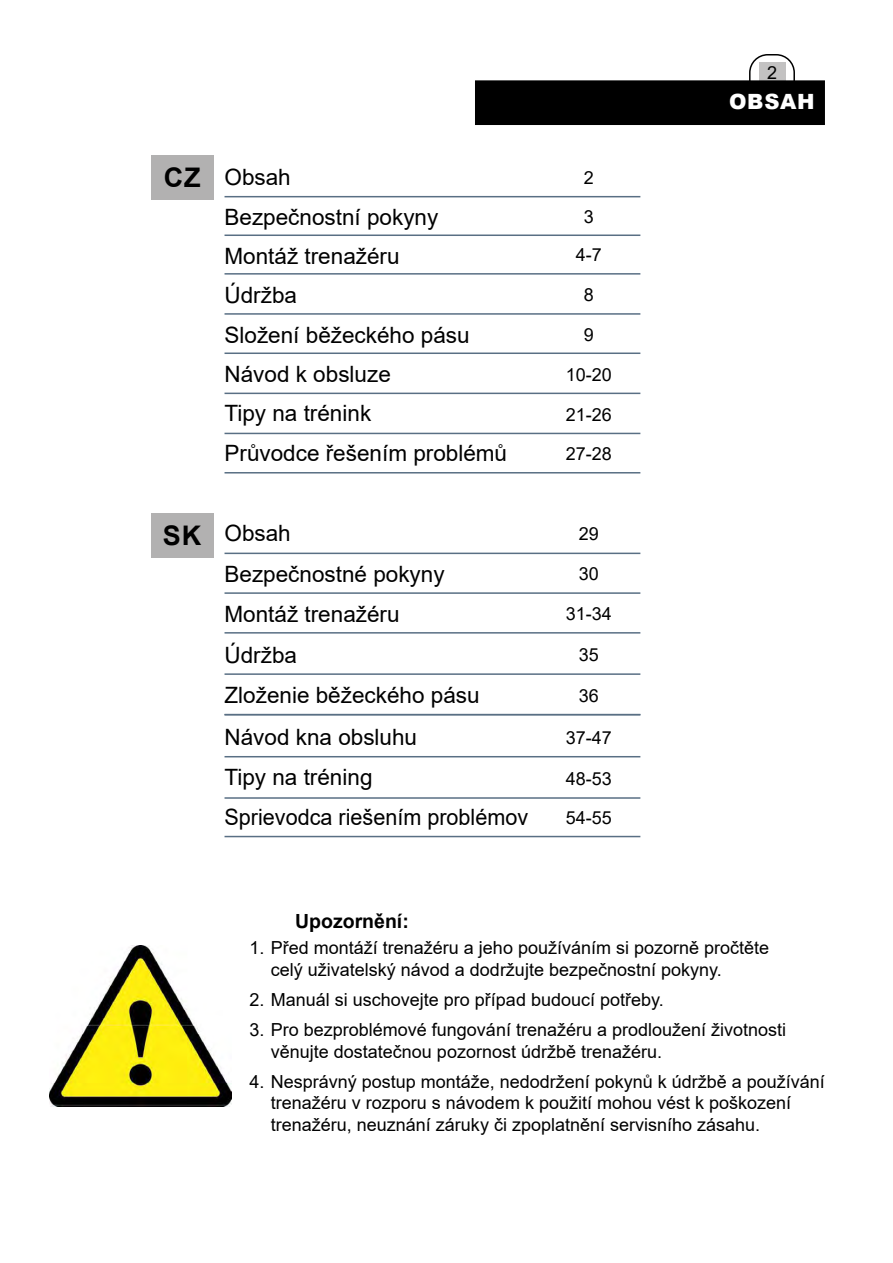
<style>
.page{position:relative;width:893px;height:1263px;background:#fff}
.page>*{position:absolute;margin:0;border:0;box-sizing:border-box;transform-origin:0 0}
.t1{font:700 27px "Arial";color:#000}
.t2{font:22.5px/39.3px "Arial";color:#000}
.t3{font:22.5px "Arial";color:#000;scale:.96 1}
.t4{font:900 21px "Arial";letter-spacing:.035em;color:#fff}
.t5{font:700 19.5px "Arial";color:#000}
.t6{font:18px/21.6px "Arial";color:#000}
</style>
<div class="page">
<div style="left:759px;top:62px;width:27px;height:21px;background:#c3c2c2"></div>
<div style="left:476px;top:81px;width:348px;height:43px;background:#000"></div>
<div style="left:475px;top:80px;width:350px;height:45px;border:2px solid #000"></div>
<div style="left:749px;top:54px;width:46px;height:45px;border:2px solid #000;border-radius:18px"></div>
<hr style="left:225px;top:196px;width:415px;height:1px;background:#596f84">
<hr style="left:225px;top:234px;width:415px;height:2px;background:#596f84">
<hr style="left:225px;top:273px;width:415px;height:2px;background:#596f84">
<hr style="left:225px;top:313px;width:415px;height:2px;background:#596f84">
<hr style="left:225px;top:352px;width:415px;height:2px;background:#596f84">
<hr style="left:225px;top:393px;width:415px;height:1px;background:#596f84">
<hr style="left:225px;top:433px;width:415px;height:1px;background:#596f84">
<hr style="left:225px;top:472px;width:415px;height:1px;background:#596f84">
<hr style="left:225px;top:836px;width:415px;height:1px;background:#596f84">
<img style="left:49px;top:945px;width:183px;height:162px">
<hr style="left:225px;top:553px;width:415px;height:1px;background:#596f84">
<hr style="left:225px;top:592px;width:415px;height:2px;background:#596f84">
<hr style="left:225px;top:632px;width:415px;height:2px;background:#596f84">
<hr style="left:225px;top:673px;width:415px;height:2px;background:#596f84">
<hr style="left:225px;top:714px;width:415px;height:1px;background:#596f84">
<hr style="left:225px;top:756px;width:415px;height:1px;background:#596f84">
<hr style="left:225px;top:797px;width:415px;height:2px;background:#596f84">
<div style="left:151px;top:155px;width:63px;height:45px;background:#b2b1b1"></div>
<div style="left:151px;top:513px;width:63px;height:44px;background:#b2b1b1"></div>
<h1 class="t1" style="left:164px;top:159px;width:38px">CZ</h1>
<p class="t2" style="left:225px;top:157px;width:284px">Obsah<br>Bezpečnostní pokyny<br>Montáž trenažéru<br>Údržba<br>Složení běžeckého pásu<br>Návod k obsluze<br>Tipy na trénink<br>Průvodce řešením problémů</p>
<h1 class="t1" style="left:163px;top:516px;width:40px">SK</h1>
<p class="t2" style="left:225px;top:513px;width:257px;line-height:40.7px">Obsah<br>Bezpečnostné pokyny<br>Montáž trenažéru<br>Údržba<br>Zloženie běžeckého pásu<br>Návod kna obsluhu<br>Tipy na tréning</p>
<p class="t3" style="left:225px;top:802px;width:318px">Sprievodca riešením problémov</p>
<p class="t6" style="left:576px;top:158px;width:28px;line-height:38.5px;text-align:center">2<br>3<br>4-7</p>
<p class="t6" style="left:584px;top:284px;width:12px">8</p>
<p class="t6" style="left:584px;top:323px;width:12px">9</p>
<p class="t6" style="left:566px;top:363px;width:48px">10-20</p>
<p class="t6" style="left:566px;top:395px;width:48px;line-height:39.3px">21-26<br>27-28</p>
<p class="t6" style="left:579px;top:523px;width:22px">29</p>
<p class="t6" style="left:579px;top:563px;width:22px">30</p>
<p class="t6" style="left:566px;top:602px;width:48px">31-34</p>
<p class="t6" style="left:579px;top:644px;width:22px">35</p>
<p class="t6" style="left:579px;top:684px;width:22px">36</p>
<p class="t6" style="left:566px;top:726px;width:48px">37-47</p>
<p class="t6" style="left:566px;top:768px;width:48px">48-53</p>
<p class="t6" style="left:566px;top:807px;width:48px">54-55</p>
<p class="t6" style="left:767px;top:61px;width:12px">2</p>
<p class="t4" style="left:729px;top:87px;width:87px">OBSAH</p>
<p class="t5" style="left:295px;top:908px;width:115px">Upozornění:</p>
<p class="t6" style="left:271px;top:937px;width:500px;text-indent:-21px">1. Před montáží trenažéru a jeho používáním si pozorně pročtěte celý uživatelský návod a dodržujte bezpečnostní pokyny.</p>
<p class="t6" style="left:250px;top:989px;width:416px">2. Manuál si uschovejte pro případ budoucí potřeby.</p>
<p class="t6" style="left:271px;top:1019px;width:517px;text-indent:-21px">3. Pro bezproblémové fungování trenažéru a prodloužení životnosti věnujte dostatečnou pozornost údržbě trenažéru.</p>
<p class="t6" style="left:271px;top:1070px;width:556px;text-indent:-21px">4. Nesprávný postup montáže, nedodržení pokynů k údržbě a používání trenažéru v rozporu s návodem k použití mohou vést k poškození trenažéru, neuznání záruky či zpoplatnění servisního zásahu.</p>
</div>
